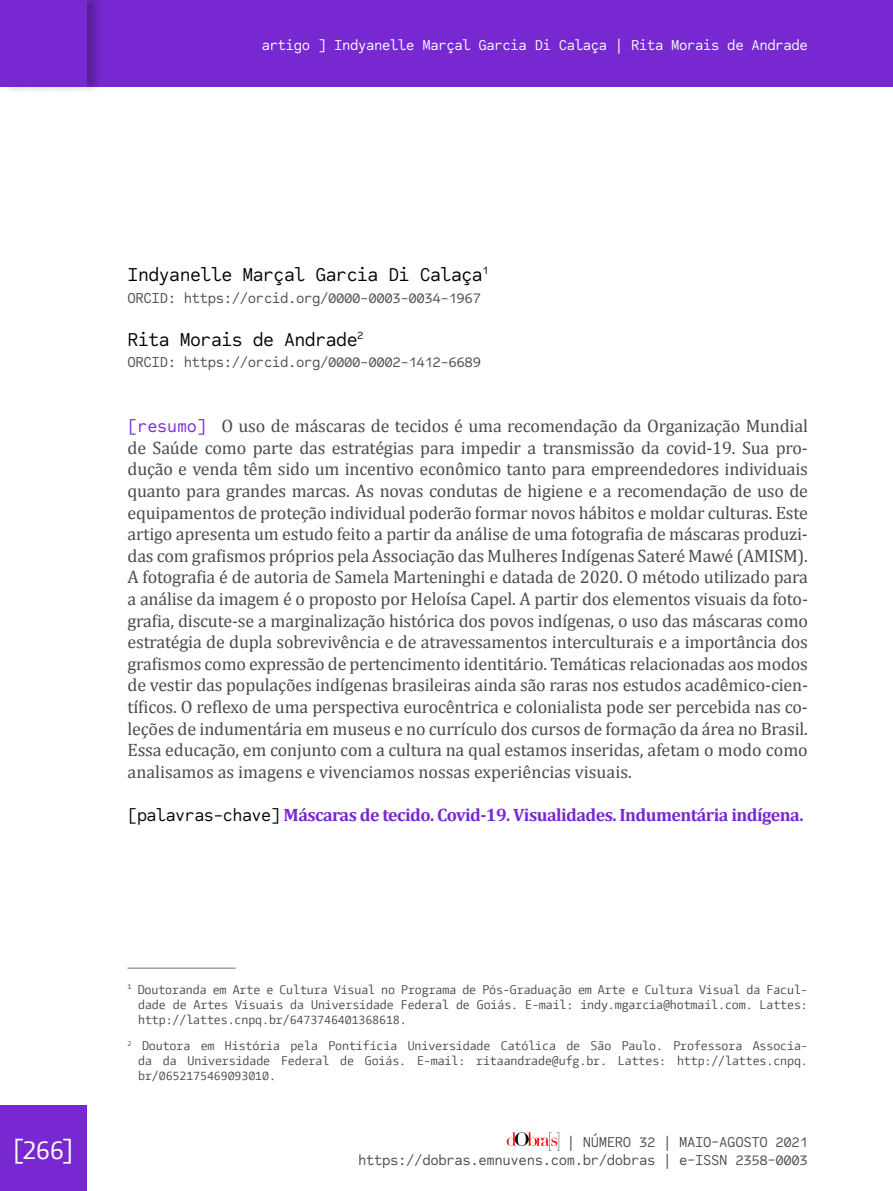
<style>
.page{position:relative;width:893px;height:1191px;background:#fff}
.page>*{position:absolute;margin:0;border:0;box-sizing:border-box;transform-origin:0 0}
.t1{font:27px "Camingo Code";color:#fff}
.t2{font:19.5px "Code Saver";letter-spacing:-.025em;color:#000}
.t3{font:18px/21.6px "Cambria";color:#4b4b4b;text-align:justify}
.t4{font:700 18px "Cambria";letter-spacing:-.03em;color:#7828d0}
.t5{font:15px/18px "Code Saver";letter-spacing:-.025em;color:#4b4b4b;text-align:right}
.t6{font:15px "Code Saver";letter-spacing:-.025em;color:#fff}
.t7{font:12.75px/15.3px "Camingo Code";letter-spacing:-.01em;color:#4b4b4b;text-align:justify}
.s1{font-family:"Code Saver";color:#7828d0}
.s2{font-family:"Code Saver";font-weight:400;color:#000}
</style>
<div class="page">
<div style="left:0;top:1106px;width:86px;height:85px;background:#7828d0"></div>
<svg style="left:507px;top:1132px;width:52px;height:18px"></svg>
<div style="left:0;top:0;width:893px;height:86px;background:#7828d0"></div>
<div style="left:0;top:0;width:103px;height:95px;background:#000;opacity:.25"></div>
<div style="left:0;top:0;width:86px;height:86px;background:#7828d0"></div>
<hr style="left:128px;top:967px;width:108px;height:1px;background:#6f6f6f">
<p class="t6" style="left:262px;top:36px;width:548px">artigo ] Indyanelle Marçal Garcia Di Calaça | Rita Morais de Andrade</p>
<p class="t2" style="left:128px;top:262px;width:363px">Indyanelle Marçal Garcia Di Calaça<sup>1</sup></p>
<p class="t5" style="left:128px;top:288px;width:355px">ORCID: https://orcid.org/0000-0003-0034-1967</p>
<p class="t2" style="left:128px;top:327px;width:237px">Rita Morais de Andrade<sup>2</sup></p>
<p class="t5" style="left:128px;top:353px;width:355px">ORCID: https://orcid.org/0000-0002-1412-6689</p>
<p class="t3" style="left:128px;top:415px;width:682px"><span class="s1">[resumo]</span> O uso de máscaras de tecidos é uma recomendação da Organização Mundial de Saúde como parte das estratégias para impedir a transmissão da covid-19. Sua pro&shy;dução e venda têm sido um incentivo econômico tanto para empreendedores individuais quanto para grandes marcas. As novas condutas de higiene e a recomendação de uso de equipamentos de proteção individual poderão formar novos hábitos e moldar culturas. Este artigo apresenta um estudo feito a partir da análise de uma fotografia de máscaras produzi&shy;das com grafismos próprios pela Associação das Mulheres Indígenas Sateré Mawé (AMISM).<br>A fotografia é de autoria de Samela Marteninghi e datada de 2020. O método utilizado para a análise da imagem é o proposto por Heloísa Capel. A partir dos elementos visuais da foto&shy;grafia, discute-se a marginalização histórica dos povos indígenas, o uso das máscaras como estratégia de dupla sobrevivência e de atravessamentos interculturais e a importância dos grafismos como expressão de pertencimento identitário. Temáticas relacionadas aos modos de vestir das populações indígenas brasileiras ainda são raras nos estudos acadêmico-cien&shy;tíficos. O reflexo de uma perspectiva eurocêntrica e colonialista pode ser percebida nas co&shy;leções de indumentária em museus e no currículo dos cursos de formação da área no Brasil.<br>Essa educação, em conjunto com a cultura na qual estamos inseridas, afetam o modo como analisamos as imagens e vivenciamos nossas experiências visuais.</p>
<p class="t4" style="left:128px;top:804px;width:677px"><span class="s2">[palavras-chave]</span> Máscaras de tecido. Covid-19. Visualidades. Indumentária indígena.</p>
<p class="t7" style="left:138px;top:981px;width:671px;text-indent:-11px"><sup>1</sup> Doutoranda em Arte e Cultura Visual no Programa de Pós-Graduação em Arte e Cultura Visual da Facul&shy;dade de Artes Visuais da Universidade Federal de Goiás. E-mail: indy.mgarcia@hotmail.com. Lattes: http://lattes.cnpq.br/6473746401368618.</p>
<p class="t7" style="left:138px;top:1037px;width:671px;text-indent:-11px"><sup>2</sup> Doutora em História pela Pontifícia Universidade Católica de São Paulo. Professora Associa&shy;da da Universidade Federal de Goiás. E-mail: ritaandrade@ufg.br. Lattes: http://lattes.cnpq. br/0652175469093010.</p>
<h1 class="t1" style="left:11px;top:1130px;width:66px">[266]</h1>
<p class="t5" style="left:358px;top:1132px;width:451px">| NÚMERO 32 | MAIO-AGOSTO 2021 https://dobras.emnuvens.com.br/dobras | e-ISSN 2358-0003</p>
</div>
